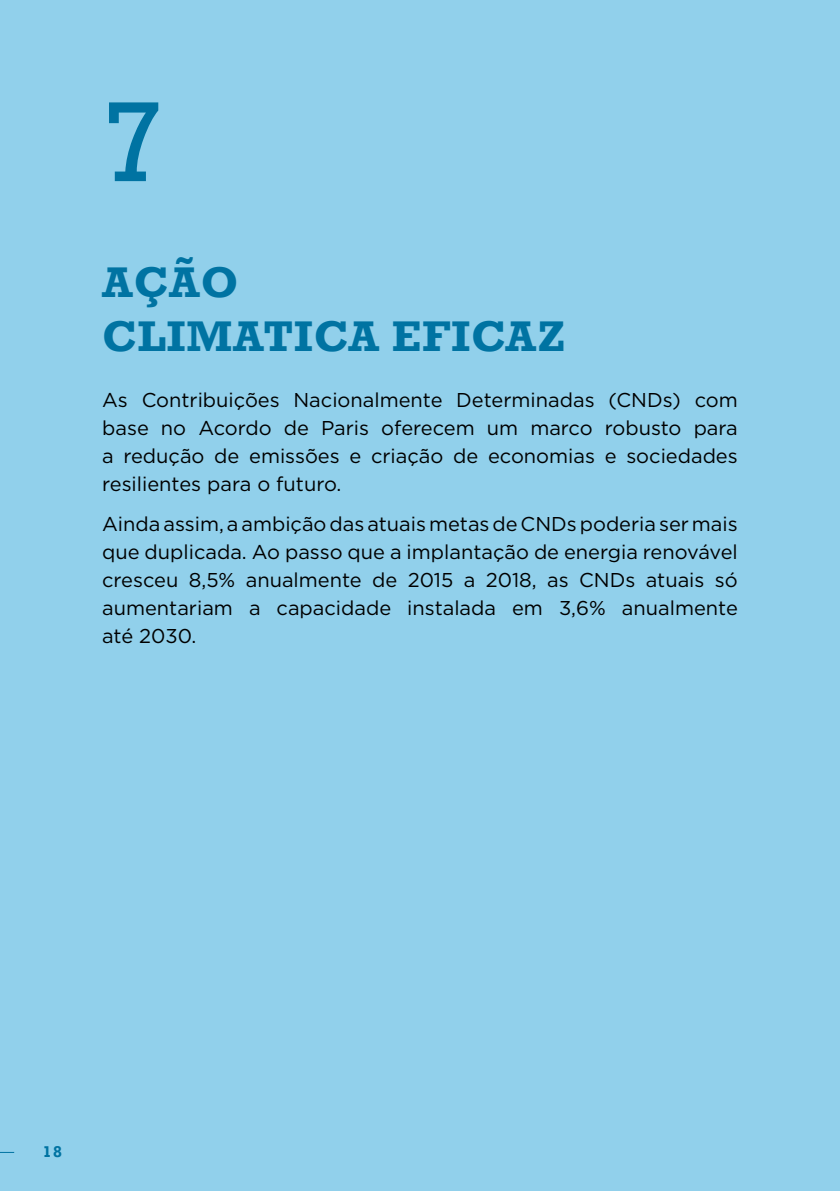
<style>
.page{position:relative;width:840px;height:1191px;background:#fff}
.page>*{position:absolute;margin:0;border:0;box-sizing:border-box;transform-origin:0 0}
.t1{font:116px "Rockwell";color:#0073a2}
.t2{font:700 44px/54px "Rockwell";letter-spacing:.02em;color:#0073a2}
.t3{font:20px/28px "Gotham";color:#000;text-align:justify}
.t4{font:700 16px "Rockwell";color:#0073a2}
</style>
<div class="page">
<div style="left:0;top:0;width:839px;height:1191px;background:#91d0eb"></div>
<svg style="left:0;top:1152px;width:14px;height:1px"></svg>
<h1 class="t1" style="left:102px;top:75px;width:64px">7</h1>
<h2 class="t2" style="left:102px;top:255px;width:464px">AÇÃO<br>CLIMATICA EFICAZ</h2>
<p class="t3" style="left:102px;top:386px;width:636px">As Contribuições Nacionalmente Determinadas (CNDs) com base no Acordo de Paris oferecem um marco robusto para a redução de emissões e criação de economias e sociedades resilientes para o futuro.</p>
<p class="t3" style="left:102px;top:509px;width:637px">Ainda assim, a ambição das atuais metas de CNDs poderia ser mais que duplicada. Ao passo que a implantação de energia renovável cresceu 8,5% anualmente de 2015 a 2018, as CNDs atuais só aumentariam a capacidade instalada em 3,6% anualmente até 2030.</p>
<p class="t4" style="left:43px;top:1141px;width:21px">18</p>
</div>
